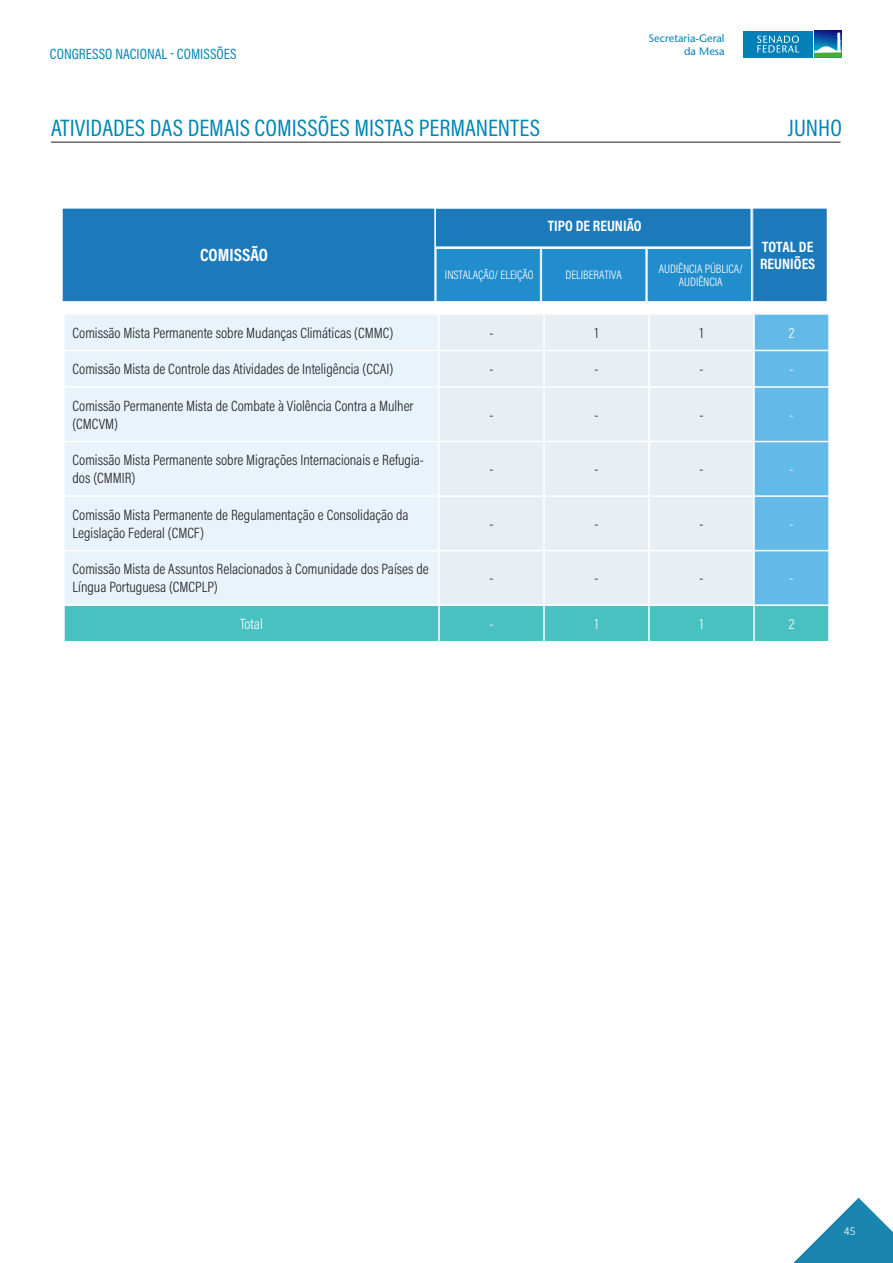
<style>
.page{position:relative;width:893px;height:1263px;background:#fff}
.page>*{position:absolute;margin:0;border:0;box-sizing:border-box;transform-origin:0 0}
.t1{font:24px "Acumin Pro Cond";color:#0086b0}
.t2{font:700 17.85px "Acumin Pro Cond";color:#fff}
.t3{font:700 15.15px/16.5px "Acumin Pro Cond";color:#fff}
.t4{font:300 15px/18px "Acumin Pro Cond";color:#231f20}
.t5{font:15px "Acumin Pro Cond";color:#0088b0}
.t6{font:300 15px "Acumin Pro Cond";color:#fff}
.t7{font:300 12.3px/13.8px "Acumin Pro Cond";letter-spacing:-.005em;color:#fff;text-align:center}
.t8{font:300 12px "Calibri";color:#fff}
.t9{font:500 10.95px/13px "Stone Sans Std";color:#0380b7;text-align:right}
</style>
<div class="page">
<svg style="left:793px;top:1198px;width:100px;height:65px"></svg>
<svg style="left:65px;top:315px;width:763px;height:326px;background:#cbe7f0"></svg>
<hr style="left:438px;top:315px;width:2px;height:35px;background:#fff">
<hr style="left:543px;top:315px;width:2px;height:35px;background:#fff">
<hr style="left:648px;top:315px;width:2px;height:35px;background:#fff">
<hr style="left:753px;top:315px;width:2px;height:35px;background:#fff">
<hr style="left:63px;top:350px;width:376px;height:1px;background:#fff">
<hr style="left:439px;top:350px;width:105px;height:1px;background:#fff">
<hr style="left:438px;top:351px;width:2px;height:35px;background:#fff">
<hr style="left:544px;top:350px;width:105px;height:1px;background:#fff">
<hr style="left:543px;top:351px;width:2px;height:35px;background:#fff">
<hr style="left:649px;top:350px;width:105px;height:1px;background:#fff">
<hr style="left:648px;top:351px;width:2px;height:35px;background:#fff">
<hr style="left:754px;top:350px;width:76px;height:1px;background:#fff">
<hr style="left:753px;top:351px;width:2px;height:35px;background:#fff">
<hr style="left:63px;top:386px;width:376px;height:2px;background:#fff">
<hr style="left:439px;top:386px;width:105px;height:2px;background:#fff">
<hr style="left:438px;top:388px;width:2px;height:53px;background:#fff">
<hr style="left:544px;top:386px;width:105px;height:2px;background:#fff">
<hr style="left:543px;top:388px;width:2px;height:53px;background:#fff">
<hr style="left:649px;top:386px;width:105px;height:2px;background:#fff">
<hr style="left:648px;top:388px;width:2px;height:53px;background:#fff">
<hr style="left:754px;top:386px;width:76px;height:2px;background:#fff">
<hr style="left:753px;top:388px;width:2px;height:53px;background:#fff">
<hr style="left:63px;top:441px;width:376px;height:1px;background:#fff">
<hr style="left:439px;top:441px;width:105px;height:1px;background:#fff">
<hr style="left:438px;top:442px;width:2px;height:53px;background:#fff">
<hr style="left:544px;top:441px;width:105px;height:1px;background:#fff">
<hr style="left:543px;top:442px;width:2px;height:53px;background:#fff">
<hr style="left:649px;top:441px;width:105px;height:1px;background:#fff">
<hr style="left:648px;top:442px;width:2px;height:53px;background:#fff">
<hr style="left:754px;top:441px;width:76px;height:1px;background:#fff">
<hr style="left:753px;top:442px;width:2px;height:53px;background:#fff">
<hr style="left:63px;top:495px;width:376px;height:2px;background:#fff">
<hr style="left:439px;top:495px;width:105px;height:2px;background:#fff">
<hr style="left:438px;top:497px;width:2px;height:53px;background:#fff">
<hr style="left:544px;top:495px;width:105px;height:2px;background:#fff">
<hr style="left:543px;top:497px;width:2px;height:53px;background:#fff">
<hr style="left:649px;top:495px;width:105px;height:2px;background:#fff">
<hr style="left:648px;top:497px;width:2px;height:53px;background:#fff">
<hr style="left:754px;top:495px;width:76px;height:2px;background:#fff">
<hr style="left:753px;top:497px;width:2px;height:53px;background:#fff">
<hr style="left:63px;top:550px;width:376px;height:1px;background:#fff">
<hr style="left:439px;top:550px;width:105px;height:1px;background:#fff">
<hr style="left:438px;top:551px;width:2px;height:53px;background:#fff">
<hr style="left:544px;top:550px;width:105px;height:1px;background:#fff">
<hr style="left:543px;top:551px;width:2px;height:53px;background:#fff">
<hr style="left:649px;top:550px;width:105px;height:1px;background:#fff">
<hr style="left:648px;top:551px;width:2px;height:53px;background:#fff">
<hr style="left:754px;top:550px;width:76px;height:1px;background:#fff">
<hr style="left:753px;top:551px;width:2px;height:53px;background:#fff">
<hr style="left:63px;top:604px;width:376px;height:2px;background:#fff">
<hr style="left:439px;top:604px;width:105px;height:2px;background:#fff">
<hr style="left:438px;top:606px;width:2px;height:35px;background:#fff">
<hr style="left:544px;top:604px;width:105px;height:2px;background:#fff">
<hr style="left:543px;top:606px;width:2px;height:35px;background:#fff">
<hr style="left:649px;top:604px;width:105px;height:2px;background:#fff">
<hr style="left:648px;top:606px;width:2px;height:35px;background:#fff">
<hr style="left:754px;top:604px;width:76px;height:2px;background:#fff">
<hr style="left:753px;top:606px;width:2px;height:35px;background:#fff">
<div style="left:753px;top:208px;width:74px;height:94px;background:#1c7abb"></div>
<div style="left:752px;top:208px;width:76px;height:94px;border:1px solid #fff"></div>
<div style="left:62px;top:208px;width:373px;height:94px;background:#1c7abb"></div>
<div style="left:62px;top:208px;width:373px;height:94px;border:1px solid #fff"></div>
<div style="left:435px;top:208px;width:316px;height:39px;background:#1c7abb"></div>
<div style="left:435px;top:208px;width:316px;height:39px;border:1px solid #fff"></div>
<div style="left:436px;top:248px;width:104px;height:54px;background:#228dcd"></div>
<div style="left:436px;top:248px;width:105px;height:54px;border:1px solid #fff"></div>
<div style="left:542px;top:248px;width:104px;height:54px;background:#228dcd"></div>
<div style="left:541px;top:248px;width:105px;height:54px;border:1px solid #fff"></div>
<div style="left:647px;top:248px;width:104px;height:54px;background:#228dcd"></div>
<div style="left:647px;top:248px;width:105px;height:54px;border:1px solid #fff"></div>
<hr style="left:51px;top:142px;width:789px;height:1px;background:#231f20">
<img style="left:814px;top:31px;width:27px;height:2px">
<div style="left:814px;top:52px;width:27px;height:5px;background:#4dac26"></div>
<svg style="left:814px;top:33px;width:27px;height:20px"></svg>
<div style="left:743px;top:31px;width:70px;height:26px;background:#0380b7"></div>
<svg style="left:757px;top:36px;width:42px;height:17px"></svg>
<p class="t5" style="left:50px;top:44px;width:188px">CONGRESSO NACIONAL - COMISSÕES</p>
<p class="t9" style="left:649px;top:32px;width:77px">Secretaria-Geral da Mesa</p>
<h1 class="t1" style="left:51px;top:112px;width:490px">ATIVIDADES DAS DEMAIS COMISSÕES MISTAS PERMANENTES</h1>
<h1 class="t1" style="left:788px;top:112px;width:55px">JUNHO</h1>
<p class="t2" style="left:200px;top:243px;width:70px">COMISSÃO</p>
<p class="t3" style="left:548px;top:217px;width:95px">TIPO DE REUNIÃO</p>
<p class="t7" style="left:445px;top:268px;width:90px">INSTALAÇÃO/ ELEIÇÃO</p>
<p class="t7" style="left:566px;top:268px;width:58px">DELIBERATIVA</p>
<p class="t7" style="left:659px;top:261px;width:86px">AUDIÊNCIA PÚBLICA/<br>AUDIÊNCIA</p>
<p class="t3" style="left:760px;top:238px;width:57px">TOTAL DE<br>REUNIÕES</p>
<p class="t4" style="left:72px;top:323px;width:322px">Comissão Mista Permanente sobre Mudanças Climáticas (CMMC)</p>
<p class="t4" style="left:489px;top:323px;width:6px">-</p>
<p class="t4" style="left:595px;top:323px;width:5px">1</p>
<p class="t4" style="left:700px;top:323px;width:5px">1</p>
<p class="t6" style="left:789px;top:323px;width:7px">2</p>
<p class="t4" style="left:72px;top:360px;width:322px">Comissão Mista de Controle das Atividades de Inteligência (CCAI)</p>
<p class="t4" style="left:489px;top:360px;width:6px">-</p>
<p class="t4" style="left:594px;top:360px;width:6px">-</p>
<p class="t4" style="left:699px;top:360px;width:6px">-</p>
<p class="t6" style="left:789px;top:359px;width:6px">-</p>
<p class="t4" style="left:72px;top:396px;width:343px">Comissão Permanente Mista de Combate à Violência Contra a Mulher (CMCVM)</p>
<p class="t4" style="left:489px;top:405px;width:6px">-</p>
<p class="t4" style="left:594px;top:405px;width:6px">-</p>
<p class="t4" style="left:699px;top:405px;width:6px">-</p>
<p class="t6" style="left:789px;top:405px;width:6px">-</p>
<p class="t4" style="left:72px;top:451px;width:353px">Comissão Mista Permanente sobre Migrações Internacionais e Refugia&shy;dos (CMMIR)</p>
<p class="t4" style="left:72px;top:505px;width:338px">Comissão Mista Permanente de Regulamentação e Consolidação da<br>Legislação Federal (CMCF)</p>
<p class="t4" style="left:72px;top:560px;width:358px">Comissão Mista de Assuntos Relacionados à Comunidade dos Países de<br>Língua Portuguesa (CMCPLP)</p>
<p class="t4" style="left:489px;top:460px;width:6px">-</p>
<p class="t4" style="left:594px;top:460px;width:6px">-</p>
<p class="t4" style="left:699px;top:460px;width:6px">-</p>
<p class="t6" style="left:789px;top:460px;width:6px">-</p>
<p class="t4" style="left:489px;top:514px;width:6px">-</p>
<p class="t4" style="left:594px;top:514px;width:6px">-</p>
<p class="t4" style="left:699px;top:514px;width:6px">-</p>
<p class="t6" style="left:789px;top:514px;width:6px">-</p>
<p class="t4" style="left:489px;top:569px;width:6px">-</p>
<p class="t4" style="left:594px;top:569px;width:6px">-</p>
<p class="t4" style="left:699px;top:569px;width:6px">-</p>
<p class="t6" style="left:789px;top:569px;width:6px">-</p>
<p class="t6" style="left:240px;top:614px;width:24px">Total</p>
<p class="t6" style="left:489px;top:614px;width:6px">-</p>
<p class="t6" style="left:595px;top:614px;width:5px">1</p>
<p class="t6" style="left:700px;top:614px;width:5px">1</p>
<p class="t6" style="left:789px;top:614px;width:7px">2</p>
<p class="t8" style="left:844px;top:1223px;width:14px">45</p>
</div>
